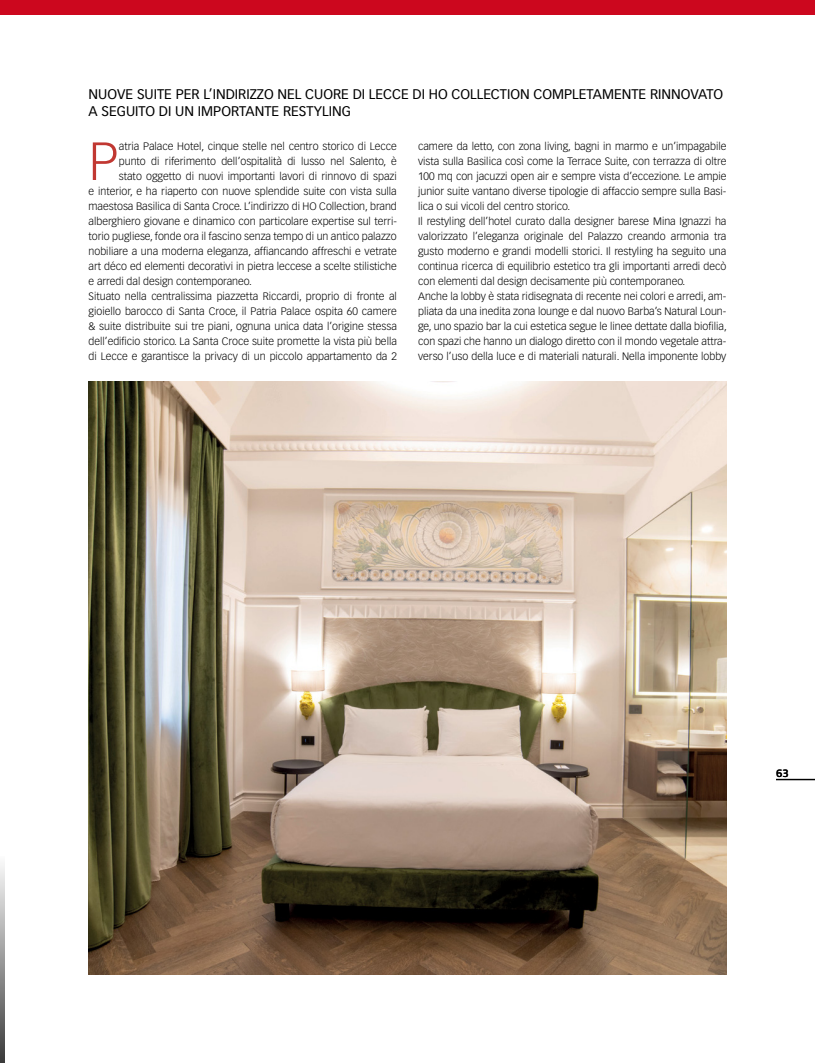
<style>
.page{position:relative;width:815px;height:1063px;background:#fff}
.page>*{position:absolute;margin:0;border:0;box-sizing:border-box;transform-origin:0 0}
.t1{font:300 52.75px "Vectora LT Std";color:#c13832}
.t2{font:13.75px/16.5px "Vectora LT Std";color:#000}
.t3{font:600 11.25px "Titillium";color:#000}
.t4{font:300 10.62px/15px "Vectora LT Std";color:#000}
</style>
<div class="page">
<svg style="left:0;top:865px;width:4px;height:198px"></svg>
<img style="left:89px;top:381px;width:637px;height:593px">
<div style="left:0;top:0;width:815px;height:15px;background:#cc071e"></div>
<hr style="left:776px;top:779px;width:39px;height:1px;background:#000">
<p class="t2" style="left:89px;top:86px;width:636px">NUOVE SUITE PER L’INDIRIZZO NEL CUORE DI LECCE DI HO COLLECTION COMPLETAMENTE RINNOVATO<br>A SEGUITO DI UN IMPORTANTE RESTYLING</p>
<h1 class="t1" style="left:89px;top:131px;width:32px">P</h1>
<p class="t4" style="left:119px;top:139px;width:280px">atria Palace Hotel, cinque stelle nel centro storico di Lecce</p>
<p class="t4" style="left:119px;top:154px;width:280px">punto di riferimento dell’ospitalità di lusso nel Salento, è</p>
<p class="t4" style="left:119px;top:169px;width:279px">stato oggetto di nuovi importanti lavori di rinnovo di spazi</p>
<p class="t4" style="left:89px;top:184px;width:310px">e interior, e ha riaperto con nuove splendide suite con vista sulla</p>
<p class="t4" style="left:89px;top:199px;width:310px">maestosa Basilica di Santa Croce. L’indirizzo di HO Collection, brand</p>
<p class="t4" style="left:89px;top:214px;width:310px">alberghiero giovane e dinamico con particolare expertise sul terri-</p>
<p class="t4" style="left:89px;top:229px;width:310px">torio pugliese, fonde ora il fascino senza tempo di un antico palazzo</p>
<p class="t4" style="left:89px;top:244px;width:310px">nobiliare a una moderna eleganza, affiancando affreschi e vetrate</p>
<p class="t4" style="left:89px;top:259px;width:310px">art déco ed elementi decorativi in pietra leccese a scelte stilistiche</p>
<p class="t4" style="left:89px;top:274px;width:165px">e arredi dal design contemporaneo.</p>
<p class="t4" style="left:89px;top:289px;width:310px">Situato nella centralissima piazzetta Riccardi, proprio di fronte al</p>
<p class="t4" style="left:89px;top:304px;width:310px">gioiello barocco di Santa Croce, il Patria Palace ospita 60 camere</p>
<p class="t4" style="left:89px;top:319px;width:310px">&amp; suite distribuite sui tre piani, ognuna unica data l’origine stessa</p>
<p class="t4" style="left:89px;top:334px;width:310px">dell’edificio storico. La Santa Croce suite promette la vista più bella</p>
<p class="t4" style="left:89px;top:349px;width:310px">di Lecce e garantisce la privacy di un piccolo appartamento da 2</p>
<p class="t4" style="left:418px;top:139px;width:310px">camere da letto, con zona living, bagni in marmo e un’impagabile vista sulla Basilica così come la Terrace Suite, con terrazza di oltre 100 mq con jacuzzi open air e sempre vista d’eccezione. Le ampie junior suite vantano diverse tipologie di affaccio sempre sulla Basi&shy;lica o sui vicoli del centro storico.<br>Il restyling dell’hotel curato dalla designer barese Mina Ignazzi ha valorizzato l’eleganza originale del Palazzo creando armonia tra gusto moderno e grandi modelli storici. Il restyling ha seguito una continua ricerca di equilibrio estetico tra gli importanti arredi decò con elementi dal design decisamente più contemporaneo.<br>Anche la lobby è stata ridisegnata di recente nei colori e arredi, am&shy;pliata da una inedita zona lounge e dal nuovo Barba’s Natural Loun&shy;ge, uno spazio bar la cui estetica segue le linee dettate dalla biofilia, con spazi che hanno un dialogo diretto con il mondo vegetale attra&shy;verso l’uso della luce e di materiali naturali. Nella imponente lobby</p>
<p class="t3" style="left:776px;top:765px;width:14px">63</p>
</div>
